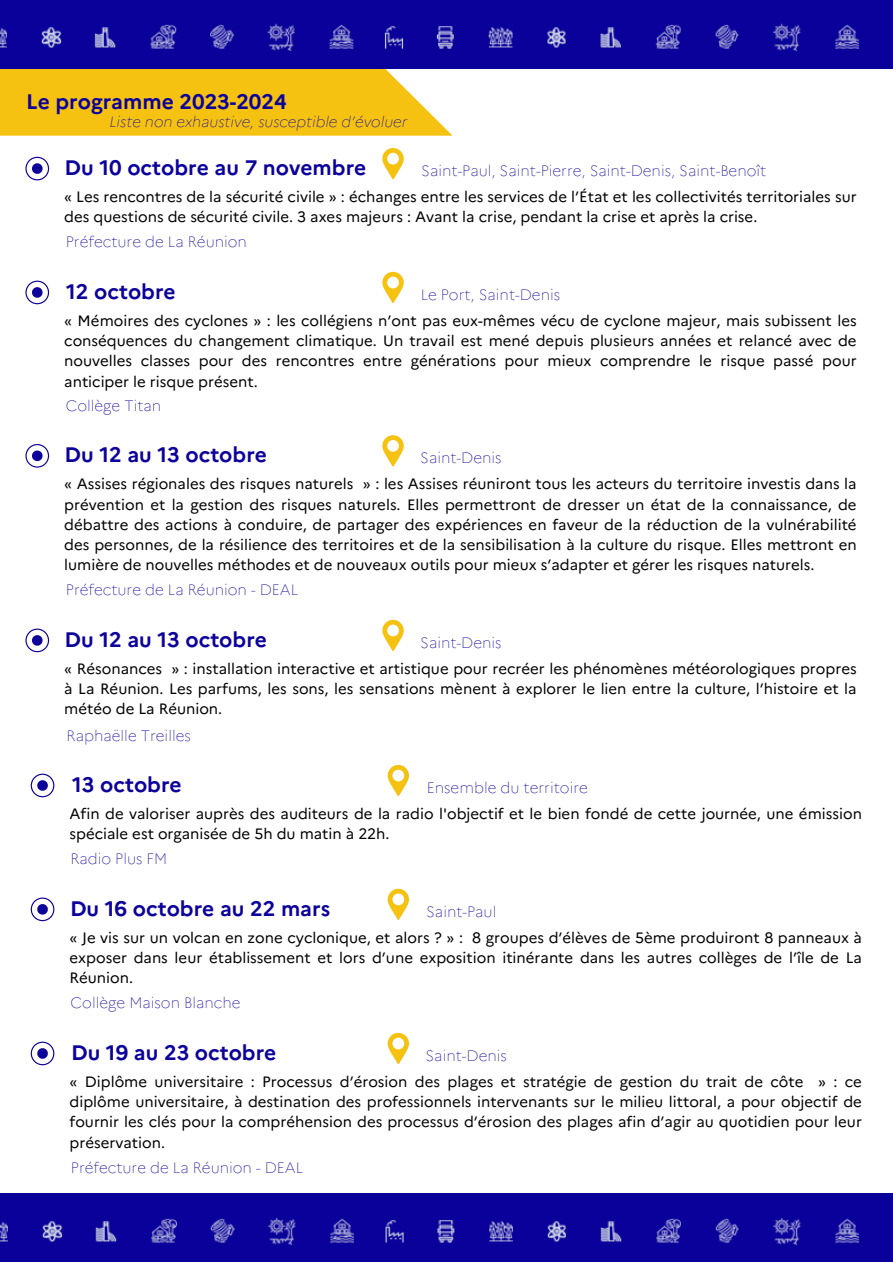
<style>
.page{position:relative;width:893px;height:1264px;background:#fff}
.page>*{position:absolute;margin:0;border:0;box-sizing:border-box;transform-origin:0 0}
.t1{font:700 21px "Marianne";color:#0c019a}
.t2{font:15px/20.2px "Marianne";color:#000;text-align:justify}
.t3{font:100 15px "Marianne";color:#0c019a}
.t4{font:italic 100 15px "Marianne";color:#0c019a}
</style>
<div class="page">
<svg style="left:0;top:69px;width:452px;height:67px;background:#f6c624"></svg>
<img style="left:0;top:0;width:892px;height:69px">
<img style="left:0;top:1193px;width:892px;height:68px">
<svg style="left:25px;top:157px;width:24px;height:23px"></svg>
<svg style="left:382px;top:148px;width:21px;height:31px"></svg>
<svg style="left:25px;top:281px;width:24px;height:23px"></svg>
<svg style="left:382px;top:272px;width:21px;height:31px"></svg>
<svg style="left:31px;top:773px;width:23px;height:24px"></svg>
<svg style="left:387px;top:765px;width:22px;height:31px"></svg>
<svg style="left:31px;top:897px;width:23px;height:24px"></svg>
<svg style="left:387px;top:888px;width:22px;height:32px"></svg>
<svg style="left:31px;top:1041px;width:23px;height:24px"></svg>
<svg style="left:387px;top:1032px;width:22px;height:32px"></svg>
<svg style="left:25px;top:444px;width:24px;height:23px"></svg>
<svg style="left:382px;top:435px;width:21px;height:31px"></svg>
<svg style="left:25px;top:628px;width:24px;height:24px"></svg>
<svg style="left:382px;top:619px;width:21px;height:32px"></svg>
<p class="t1" style="left:26px;top:88px;width:262px">Le programme 2023-2024</p>
<p class="t4" style="left:109px;top:113px;width:299px">Liste non exhaustive, susceptible d’évoluer</p>
<p class="t1" style="left:64px;top:155px;width:303px">Du 10 octobre au 7 novembre</p>
<p class="t2" style="left:64px;top:187px;width:793px">« Les rencontres de la sécurité civile » : échanges entre les services de l’État et les collectivités territoriales sur des questions de sécurité civile. 3 axes majeurs : Avant la crise, pendant la crise et après la crise.</p>
<p class="t3" style="left:421px;top:161px;width:346px">Saint-Paul, Saint-Pierre, Saint-Denis, Saint-Benoît</p>
<p class="t3" style="left:66px;top:233px;width:182px">Préfecture de La Réunion</p>
<p class="t1" style="left:66px;top:279px;width:111px">12 octobre</p>
<p class="t2" style="left:64px;top:310px;width:793px">« Mémoires des cyclones » : les collégiens n’ont pas eux-mêmes vécu de cyclone majeur, mais subissent les conséquences du changement climatique. Un travail est mené depuis plusieurs années et relancé avec de nouvelles classes pour des rencontres entre générations pour mieux comprendre le risque passé pour anticiper le risque présent.</p>
<p class="t3" style="left:420px;top:285px;width:141px">Le Port, Saint-Denis</p>
<p class="t3" style="left:66px;top:396px;width:97px">Collège Titan</p>
<p class="t1" style="left:65px;top:442px;width:204px">Du 12 au 13 octobre</p>
<p class="t2" style="left:64px;top:474px;width:793px">« Assises régionales des risques naturels » : les Assises réuniront tous les acteurs du territoire investis dans la prévention et la gestion des risques naturels. Elles permettront de dresser un état de la connaissance, de débattre des actions à conduire, de partager des expériences en faveur de la réduction de la vulnérabilité des personnes, de la résilience des territoires et de la sensibilisation à la culture du risque. Elles mettront en lumière de nouvelles méthodes et de nouveaux outils pour mieux s’adapter et gérer les risques naturels.</p>
<p class="t3" style="left:420px;top:448px;width:83px">Saint-Denis</p>
<p class="t3" style="left:66px;top:581px;width:234px">Préfecture de La Réunion - DEAL</p>
<p class="t1" style="left:65px;top:626px;width:204px">Du 12 au 13 octobre</p>
<p class="t2" style="left:64px;top:658px;width:793px">« Résonances » : installation interactive et artistique pour recréer les phénomènes météorologiques propres à La Réunion. Les parfums, les sons, les sensations mènent à explorer le lien entre la culture, l’histoire et la météo de La Réunion.</p>
<p class="t3" style="left:420px;top:633px;width:83px">Saint-Denis</p>
<p class="t3" style="left:67px;top:726px;width:126px">Raphaëlle Treilles</p>
<p class="t1" style="left:72px;top:771px;width:111px">13 octobre</p>
<p class="t2" style="left:70px;top:803px;width:793px">Afin de valoriser auprès des auditeurs de la radio l'objectif et le bien fondé de cette journée, une émission spéciale est organisée de 5h du matin à 22h.</p>
<p class="t3" style="left:426px;top:778px;width:163px">Ensemble du territoire</p>
<p class="t3" style="left:70px;top:849px;width:98px">Radio Plus FM</p>
<p class="t1" style="left:70px;top:895px;width:262px">Du 16 octobre au 22 mars</p>
<p class="t2" style="left:70px;top:927px;width:793px">« Je vis sur un volcan en zone cyclonique, et alors ? » : 8 groupes d’élèves de 5ème produiront 8 panneaux à exposer dans leur établissement et lors d’une exposition itinérante dans les autres collèges de l’île de La Réunion.</p>
<p class="t3" style="left:426px;top:902px;width:72px">Saint-Paul</p>
<p class="t3" style="left:71px;top:993px;width:171px">Collège Maison Blanche</p>
<p class="t1" style="left:71px;top:1039px;width:207px">Du 19 au 23 octobre</p>
<p class="t2" style="left:70px;top:1071px;width:793px">« Diplôme universitaire : Processus d’érosion des plages et stratégie de gestion du trait de côte » : ce diplôme universitaire, à destination des professionnels intervenants sur le milieu littoral, a pour objectif de fournir les clés pour la compréhension des processus d’érosion des plages afin d’agir au quotidien pour leur préservation.</p>
<p class="t3" style="left:425px;top:1046px;width:83px">Saint-Denis</p>
<p class="t3" style="left:71px;top:1158px;width:234px">Préfecture de La Réunion - DEAL</p>
</div>
